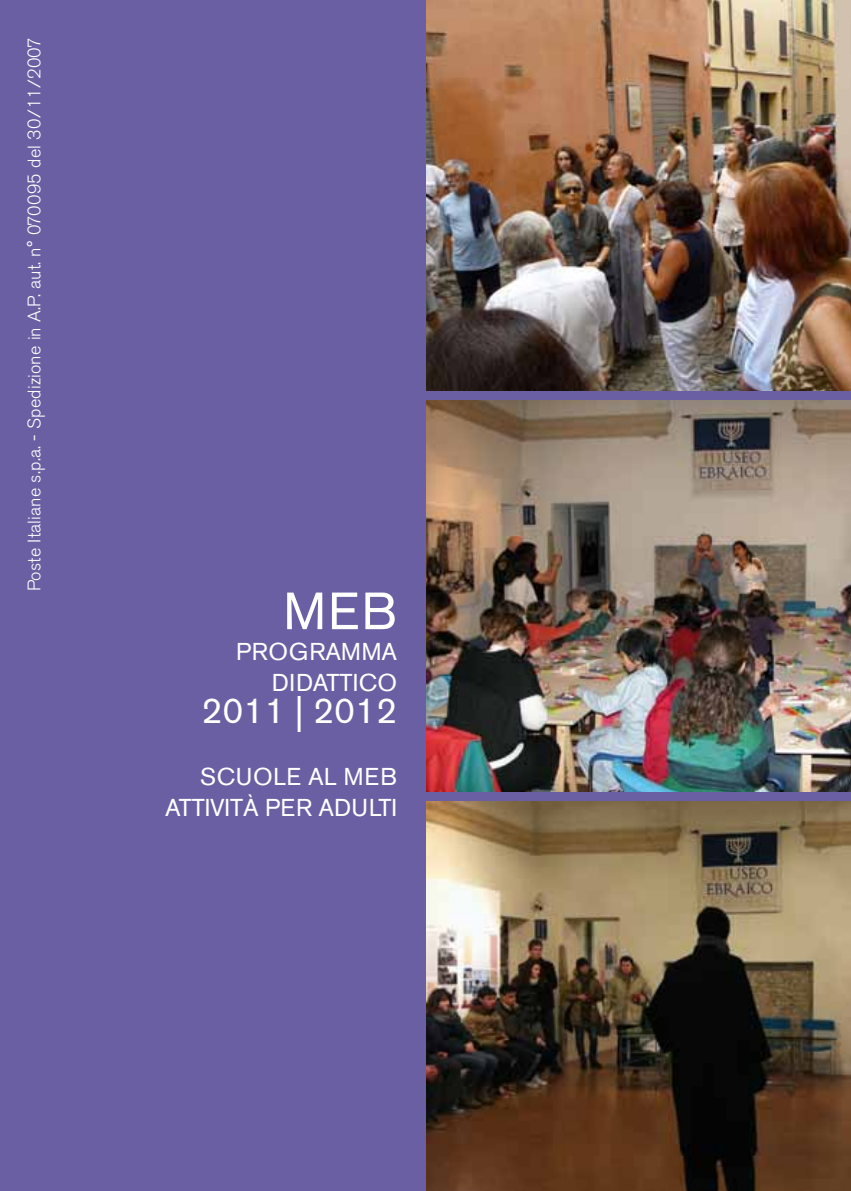
<style>
.page{position:relative;width:851px;height:1191px;background:#fff}
.page>*{position:absolute;margin:0;border:0;box-sizing:border-box;transform-origin:0 0}
.t1{font:51.8px "Akzidenz Grotesk BE";color:#fff}
.t2{font:36px "Akzidenz Grotesk BE";color:#fff}
.t3{font:24.2px/31.2px "Akzidenz Grotesk BE";letter-spacing:.015em;color:#fff;text-align:right}
.t4{font:300 18px "Akzidenz Grotesk BE";letter-spacing:.01em;color:#fff}
</style>
<div class="page">
<div style="left:0;top:0;width:850px;height:1191px;background:#695fa2"></div>
<img style="left:427px;top:0;width:423px;height:391px">
<img style="left:427px;top:801px;width:423px;height:390px">
<img style="left:427px;top:400px;width:423px;height:391px">
<p class="t4" style="left:24px;top:591px;width:555px;rotate:-90deg">Poste Italiane s.p.a. - Spedizione in A.P. aut. n° 070095 del 30/11/2007</p>
<h1 class="t1" style="left:283px;top:580px;width:115px">MEB</h1>
<h3 class="t3" style="left:236px;top:636px;width:162px">PROGRAMMA<br>DIDATTICO</h3>
<h2 class="t2" style="left:201px;top:688px;width:197px">2011 | 2012</h2>
<h3 class="t3" style="left:165px;top:760px;width:233px">SCUOLE AL MEB<br>ATTIVITÀ PER ADULTI</h3>
</div>
